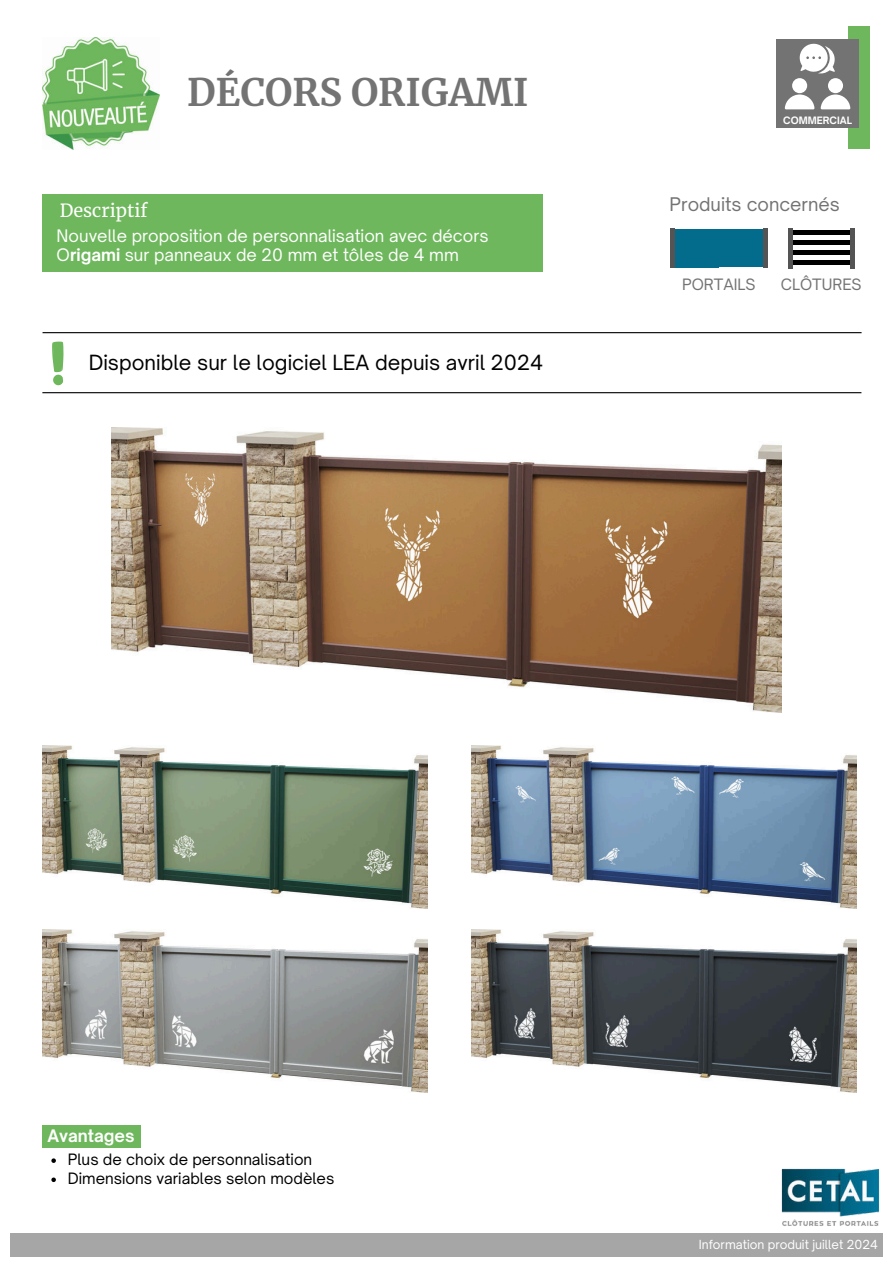
<style>
.page{position:relative;width:894px;height:1264px;background:#fff}
.page>*{position:absolute;margin:0;border:0;box-sizing:border-box;transform-origin:0 0}
.t1{font:700 37.5px "Merriweather";color:#737373}
.t2{font:20.1px "Open Sauce One";color:#000}
.t3{font:18px "Open Sauce One";color:#737373}
.t4{font:18px "Merriweather";color:#fff}
.t5{font:16.5px/19.2px "Open Sauce One";color:#fff}
.t6{font:700 16.5px "Open Sauce One";color:#fff}
.t7{font:15px/19px "Open Sauce One";color:#000}
.t8{font:15px "Open Sauce One";color:#737373}
.t9{font:12px "Open Sauce One";color:#fff}
.t10{font:700 9.75px "Open Sauce One";color:#fff}
.s1{font-weight:700}
</style>
<div class="page">
<img style="left:781px;top:1168px;width:99px;height:58px">
<img style="left:42px;top:38px;width:117px;height:111px">
<div style="left:11px;top:1233px;width:871px;height:23px;background:#a6a6a6"></div>
<div style="left:847px;top:26px;width:21px;height:123px;background:#6eb75c"></div>
<div style="left:776px;top:39px;width:82px;height:88px;background:#737373"></div>
<svg style="left:784px;top:43px;width:65px;height:66px"></svg>
<hr style="left:43px;top:332px;width:818px;height:1px;background:#000">
<hr style="left:42px;top:392px;width:819px;height:1px;background:#000">
<svg style="left:52px;top:341px;width:11px;height:44px"></svg>
<div style="left:42px;top:194px;width:501px;height:78px;background:#6eb75c"></div>
<div style="left:43px;top:1124px;width:98px;height:23px;background:#6eb75c"></div>
<div style="left:669px;top:228px;width:5px;height:40px;background:#545454"></div>
<hr style="left:674px;top:258px;width:44px;height:4px;background:#036b8c">
<div style="left:674px;top:253px;width:44px;height:5px;background:#036b8c"></div>
<div style="left:674px;top:248px;width:44px;height:5px;background:#036b8c"></div>
<hr style="left:674px;top:244px;width:44px;height:4px;background:#036b8c">
<hr style="left:674px;top:239px;width:44px;height:4px;background:#036b8c">
<div style="left:674px;top:234px;width:44px;height:5px;background:#036b8c"></div>
<div style="left:674px;top:229px;width:44px;height:5px;background:#036b8c"></div>
<hr style="left:674px;top:263px;width:44px;height:4px;background:#036b8c">
<hr style="left:763px;top:228px;width:4px;height:40px;background:#545454">
<hr style="left:719px;top:234px;width:43px;height:4px;background:#036b8c">
<hr style="left:719px;top:239px;width:43px;height:4px;background:#036b8c">
<hr style="left:719px;top:244px;width:43px;height:4px;background:#036b8c">
<div style="left:719px;top:248px;width:43px;height:5px;background:#036b8c"></div>
<div style="left:719px;top:253px;width:43px;height:5px;background:#036b8c"></div>
<hr style="left:719px;top:258px;width:43px;height:4px;background:#036b8c">
<hr style="left:719px;top:263px;width:43px;height:4px;background:#036b8c">
<div style="left:719px;top:229px;width:43px;height:5px;background:#036b8c"></div>
<div style="left:790px;top:230px;width:59px;height:5px;background:#000"></div>
<div style="left:792px;top:240px;width:59px;height:5px;background:#000"></div>
<div style="left:792px;top:250px;width:59px;height:5px;background:#000"></div>
<hr style="left:792px;top:261px;width:59px;height:4px;background:#000">
<hr style="left:788px;top:228px;width:4px;height:40px;background:#545454">
<div style="left:849px;top:228px;width:5px;height:40px;background:#545454"></div>
<img style="left:112px;top:427px;width:669px;height:285px">
<img style="left:42px;top:745px;width:385px;height:163px">
<img style="left:471px;top:745px;width:385px;height:163px">
<img style="left:42px;top:929px;width:385px;height:163px">
<img style="left:471px;top:929px;width:385px;height:163px">
<svg style="left:51px;top:1158px;width:5px;height:4px"></svg>
<svg style="left:51px;top:1177px;width:5px;height:4px"></svg>
<h1 class="t1" style="left:187px;top:66px;width:343px">DÉCORS ORIGAMI</h1>
<p class="t4" style="left:60px;top:197px;width:89px">Descriptif</p>
<p class="t5" style="left:57px;top:225px;width:433px">Nouvelle proposition de personnalisation avec décors<br>O<span class="s1">rigami</span> sur panneaux de 20 mm et tôles de 4 mm</p>
<p class="t2" style="left:89px;top:349px;width:455px">Disponible sur le logiciel LEA depuis avril 2024</p>
<p class="t10" style="left:783px;top:113px;width:70px">COMMERCIAL</p>
<p class="t3" style="left:669px;top:193px;width:172px">Produits concernés</p>
<p class="t8" style="left:682px;top:274px;width:75px">PORTAILS</p>
<p class="t8" style="left:780px;top:274px;width:82px">CLÔTURES</p>
<p class="t6" style="left:47px;top:1124px;width:89px">Avantages</p>
<p class="t7" style="left:68px;top:1149px;width:268px">Plus de choix de personnalisation<br>Dimensions variables selon modèles</p>
<p class="t9" style="left:698px;top:1236px;width:181px">Information produit juillet 2024</p>
</div>
